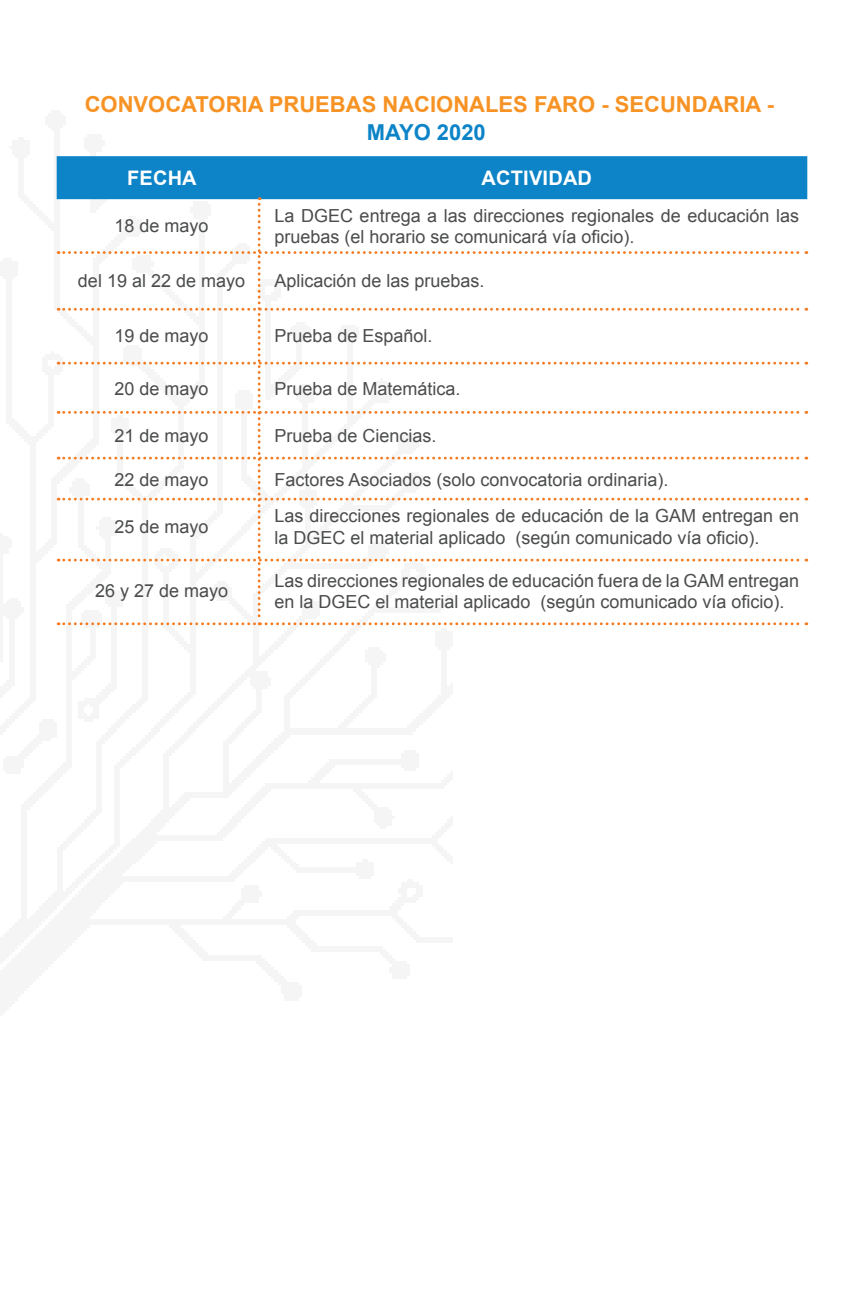
<style>
.page{position:relative;width:864px;height:1296px;background:#fff}
.page>*{position:absolute;margin:0;border:0;box-sizing:border-box;transform-origin:0 0}
.t1{font:700 22px "Arial";color:#f79324}
.t2{font:700 22px "Arial";color:#0c84c7}
.t3{font:700 20px "Arial";letter-spacing:.01em;color:#fff}
.t4{font:18px/21.6px "Arial";color:#4b4c4d}
</style>
<div class="page">
<svg style="left:57px;top:156px;width:750px;height:469px"></svg>
<p class="t1" style="left:85px;top:90px;width:691px">CONVOCATORIA PRUEBAS NACIONALES FARO - SECUNDARIA -</p>
<p class="t2" style="left:367px;top:118px;width:121px">MAYO 2020</p>
<p class="t3" style="left:127px;top:165px;width:71px">FECHA</p>
<p class="t3" style="left:482px;top:165px;width:112px">ACTIVIDAD</p>
<p class="t4" style="left:115px;top:215px;width:96px">18 de mayo</p>
<p class="t4" style="left:274px;top:205px;width:526px">La DGEC entrega a las direcciones regionales de educación las pruebas (el horario se comunicará vía oficio).</p>
<p class="t4" style="left:78px;top:270px;width:169px">del 19 al 22 de mayo</p>
<p class="t4" style="left:274px;top:270px;width:212px">Aplicación de las pruebas.</p>
<p class="t4" style="left:115px;top:325px;width:96px">19 de mayo</p>
<p class="t4" style="left:274px;top:325px;width:160px">Prueba de Español.</p>
<p class="t4" style="left:115px;top:378px;width:96px">20 de mayo</p>
<p class="t4" style="left:274px;top:378px;width:188px">Prueba de Matemática.</p>
<p class="t4" style="left:115px;top:425px;width:96px">21 de mayo</p>
<p class="t4" style="left:274px;top:425px;width:164px">Prueba de Ciencias.</p>
<p class="t4" style="left:115px;top:469px;width:96px">22 de mayo</p>
<p class="t4" style="left:274px;top:469px;width:396px">Factores Asociados (solo convocatoria ordinaria).</p>
<p class="t4" style="left:115px;top:516px;width:96px">25 de mayo</p>
<p class="t4" style="left:274px;top:505px;width:526px">Las direcciones regionales de educación de la GAM entregan en la DGEC el material aplicado (según comunicado vía oficio).</p>
<p class="t4" style="left:95px;top:581px;width:135px">26 y 27 de mayo</p>
<p class="t4" style="left:274px;top:570px;width:526px">Las direcciones regionales de educación fuera de la GAM entregan en la DGEC el material aplicado (según comunicado vía oficio).</p>
</div>
